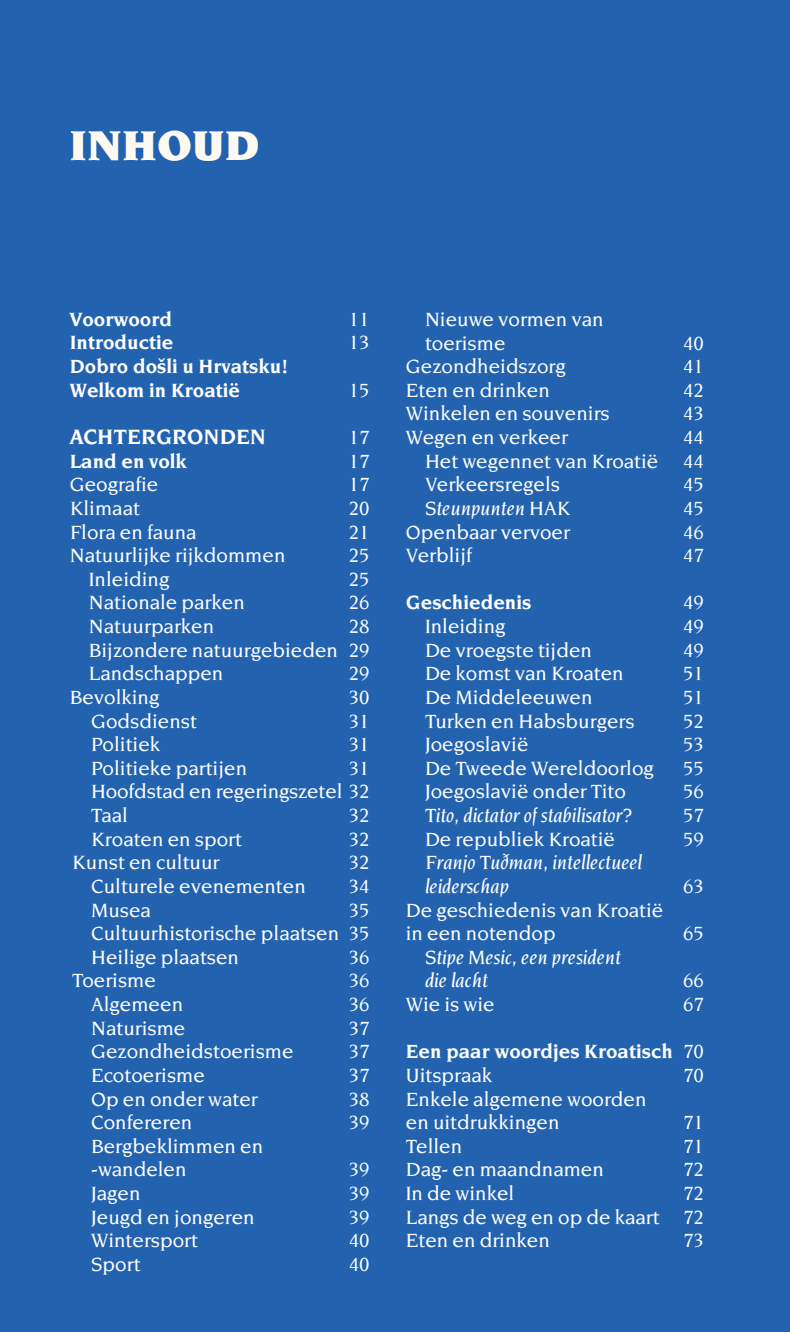
<style>
.page{position:relative;width:790px;height:1332px;background:#2262af}
.page>*{position:absolute;margin:0;border:0;box-sizing:border-box;transform-origin:0 0}
.t1{font:900 45px "Novarese";color:#fefaf2}
.t2{font:700 22.5px "Novarese";color:#fff}
.t3{font:500 20.7px/23.6px "Novarese";color:#fff;text-align:justify}
.t4{font:italic 500 20.7px/23.6px "Novarese";color:#fff}
.t5{font:700 20.7px/23.6px "Novarese";color:#fff}
.s1{font-family:"Novarese Dia"}
.s2{font-weight:500}
</style>
<div class="page">
<h1 class="t1" style="left:70px;top:120px;width:192px">INHOUD</h1>
<p class="t5" style="left:70px;top:307px;width:104px">Voorwoord</p>
<p class="t3" style="left:349px;top:307px;width:22px">11</p>
<p class="t5" style="left:70px;top:331px;width:105px">Introductie</p>
<p class="t3" style="left:349px;top:331px;width:22px">13</p>
<p class="t5" style="left:70px;top:354px;width:220px">Dobro do<span class="s1">æ</span>li u Hrvatsku!<br>Welkom in Kroatië</p>
<p class="t3" style="left:349px;top:378px;width:22px">15</p>
<p class="t2" style="left:70px;top:424px;width:198px">ACHTERGRONDEN</p>
<p class="t3" style="left:349px;top:425px;width:22px">17</p>
<p class="t5" style="left:70px;top:449px;width:119px">Land en volk</p>
<p class="t3" style="left:349px;top:449px;width:22px">17</p>
<p class="t3" style="left:70px;top:473px;width:90px">Geografie</p>
<p class="t3" style="left:349px;top:473px;width:22px">17</p>
<p class="t3" style="left:70px;top:496px;width:72px">Klimaat</p>
<p class="t3" style="left:349px;top:496px;width:22px">20</p>
<p class="t3" style="left:70px;top:520px;width:128px">Flora en fauna</p>
<p class="t3" style="left:349px;top:520px;width:22px">21</p>
<p class="t3" style="left:70px;top:543px;width:217px">Natuurlijke rijkdommen</p>
<p class="t3" style="left:349px;top:543px;width:22px">25</p>
<p class="t3" style="left:89px;top:567px;width:82px">Inleiding</p>
<p class="t3" style="left:349px;top:567px;width:22px">25</p>
<p class="t3" style="left:89px;top:591px;width:157px">Nationale parken</p>
<p class="t3" style="left:349px;top:591px;width:22px">26</p>
<p class="t3" style="left:89px;top:614px;width:127px">Natuurparken</p>
<p class="t3" style="left:89px;top:614px;width:282px;text-indent:260px">28<br>Bijzondere natuurgebieden 29<br>Landschappen</p>
<p class="t3" style="left:349px;top:662px;width:22px">29</p>
<p class="t3" style="left:70px;top:685px;width:91px">Bevolking</p>
<p class="t3" style="left:349px;top:685px;width:22px">30</p>
<p class="t3" style="left:91px;top:709px;width:107px">Godsdienst</p>
<p class="t3" style="left:349px;top:709px;width:22px">31</p>
<p class="t3" style="left:91px;top:732px;width:71px">Politiek</p>
<p class="t3" style="left:349px;top:732px;width:22px">31</p>
<p class="t3" style="left:91px;top:756px;width:157px">Politieke partijen</p>
<p class="t3" style="left:91px;top:756px;width:280px;text-indent:258px">31<br>Hoofdstad en regeringszetel 32<br>Taal</p>
<p class="t3" style="left:349px;top:803px;width:22px">32</p>
<p class="t3" style="left:91px;top:827px;width:152px">Kroaten en sport</p>
<p class="t3" style="left:349px;top:827px;width:22px">32</p>
<p class="t3" style="left:72px;top:851px;width:149px">Kunst en cultuur</p>
<p class="t3" style="left:349px;top:851px;width:22px">32</p>
<p class="t3" style="left:91px;top:874px;width:216px">Culturele evenementen</p>
<p class="t3" style="left:349px;top:874px;width:22px">34</p>
<p class="t3" style="left:91px;top:898px;width:61px">Musea</p>
<p class="t3" style="left:91px;top:898px;width:280px;text-indent:258px">35<br>Cultuurhistorische plaatsen 35<br>Heilige plaatsen</p>
<p class="t3" style="left:349px;top:945px;width:22px">36</p>
<p class="t3" style="left:72px;top:969px;width:85px">Toerisme</p>
<p class="t3" style="left:349px;top:969px;width:22px">36</p>
<p class="t3" style="left:91px;top:992px;width:94px">Algemeen</p>
<p class="t3" style="left:349px;top:992px;width:22px">36</p>
<p class="t3" style="left:91px;top:1016px;width:96px">Naturisme</p>
<p class="t3" style="left:349px;top:1016px;width:22px">37</p>
<p class="t3" style="left:91px;top:1039px;width:204px">Gezondheidstoerisme</p>
<p class="t3" style="left:349px;top:1040px;width:22px">37</p>
<p class="t3" style="left:91px;top:1063px;width:115px">Ecotoerisme</p>
<p class="t3" style="left:349px;top:1063px;width:22px">37</p>
<p class="t3" style="left:91px;top:1087px;width:168px">Op en onder water</p>
<p class="t3" style="left:349px;top:1087px;width:22px">38</p>
<p class="t3" style="left:91px;top:1110px;width:103px">Confereren</p>
<p class="t3" style="left:349px;top:1110px;width:22px">39</p>
<p class="t3" style="left:91px;top:1134px;width:174px">Bergbeklimmen en -wandelen</p>
<p class="t3" style="left:349px;top:1158px;width:22px">39</p>
<p class="t3" style="left:91px;top:1181px;width:51px">Jagen</p>
<p class="t3" style="left:349px;top:1181px;width:22px">39</p>
<p class="t3" style="left:91px;top:1205px;width:165px">Jeugd en jongeren</p>
<p class="t3" style="left:349px;top:1205px;width:22px">39</p>
<p class="t3" style="left:91px;top:1229px;width:108px">Wintersport</p>
<p class="t3" style="left:349px;top:1229px;width:22px">40</p>
<p class="t3" style="left:91px;top:1252px;width:51px">Sport</p>
<p class="t3" style="left:349px;top:1252px;width:22px">40</p>
<p class="t3" style="left:425px;top:307px;width:180px">Nieuwe vormen van toerisme</p>
<p class="t3" style="left:683px;top:331px;width:22px">40</p>
<p class="t3" style="left:406px;top:354px;width:161px">Gezondheidszorg</p>
<p class="t3" style="left:683px;top:354px;width:22px">41</p>
<p class="t3" style="left:406px;top:378px;width:146px">Eten en drinken</p>
<p class="t3" style="left:683px;top:378px;width:22px">42</p>
<p class="t3" style="left:406px;top:402px;width:205px">Winkelen en souvenirs</p>
<p class="t3" style="left:683px;top:402px;width:22px">43</p>
<p class="t3" style="left:406px;top:425px;width:164px">Wegen en verkeer</p>
<p class="t3" style="left:425px;top:425px;width:280px;text-indent:258px">44<br>Het wegennet van Kroatië 44<br>Verkeersregels</p>
<p class="t3" style="left:683px;top:473px;width:22px">45</p>
<p class="t4" style="left:425px;top:496px;width:147px">Steunpunten HAK</p>
<p class="t4" style="left:683px;top:496px;width:22px">45</p>
<p class="t3" style="left:406px;top:520px;width:166px">Openbaar vervoer</p>
<p class="t3" style="left:683px;top:520px;width:22px">46</p>
<p class="t3" style="left:406px;top:543px;width:67px">Verblijf</p>
<p class="t3" style="left:683px;top:543px;width:22px">47</p>
<p class="t5" style="left:406px;top:591px;width:127px">Geschiedenis</p>
<p class="t3" style="left:683px;top:591px;width:22px">49</p>
<p class="t3" style="left:425px;top:614px;width:82px">Inleiding</p>
<p class="t3" style="left:683px;top:614px;width:22px">49</p>
<p class="t3" style="left:425px;top:638px;width:169px">De vroegste tijden</p>
<p class="t3" style="left:683px;top:638px;width:22px">49</p>
<p class="t3" style="left:425px;top:662px;width:200px">De komst van Kroaten</p>
<p class="t3" style="left:683px;top:662px;width:22px">51</p>
<p class="t3" style="left:425px;top:685px;width:169px">De Middeleeuwen</p>
<p class="t3" style="left:683px;top:685px;width:22px">51</p>
<p class="t3" style="left:425px;top:709px;width:211px">Turken en Habsburgers</p>
<p class="t3" style="left:683px;top:709px;width:22px">52</p>
<p class="t3" style="left:425px;top:732px;width:105px">Joegoslavië</p>
<p class="t3" style="left:683px;top:732px;width:22px">53</p>
<p class="t3" style="left:425px;top:756px;width:230px">De Tweede Wereldoorlog</p>
<p class="t3" style="left:683px;top:756px;width:22px">55</p>
<p class="t3" style="left:425px;top:780px;width:202px">Joegoslavië onder Tito</p>
<p class="t3" style="left:683px;top:780px;width:22px">56</p>
<p class="t4" style="left:425px;top:803px;width:209px">Tito, dictator of stabilisator?</p>
<p class="t4" style="left:683px;top:803px;width:22px">57</p>
<p class="t3" style="left:425px;top:827px;width:192px">De republiek Kroatië</p>
<p class="t3" style="left:683px;top:827px;width:22px">59</p>
<p class="t4" style="left:425px;top:851px;width:218px">Franjo Tu<span class="s1">é</span>man, intellectueel leiderschap</p>
<p class="t4" style="left:683px;top:874px;width:22px">63</p>
<p class="t3" style="left:406px;top:898px;width:259px">De geschiedenis van Kroatië in een notendop</p>
<p class="t4" style="left:425px;top:945px;width:197px">Stipe Mesic, een president die lacht</p>
<p class="t3" style="left:683px;top:921px;width:22px">65</p>
<p class="t4" style="left:683px;top:969px;width:22px">66</p>
<p class="t3" style="left:406px;top:992px;width:90px">Wie is wie</p>
<p class="t3" style="left:683px;top:992px;width:22px">67</p>
<p class="t5" style="left:406px;top:1039px;width:299px">Een paar woordjes Kroatisch <span class="s2">70<br>Uitspraak</span></p>
<p class="t3" style="left:683px;top:1063px;width:22px">70</p>
<p class="t3" style="left:406px;top:1087px;width:242px">Enkele algemene woorden en uitdrukkingen</p>
<p class="t3" style="left:683px;top:1110px;width:22px">71</p>
<p class="t3" style="left:406px;top:1134px;width:58px">Tellen</p>
<p class="t3" style="left:683px;top:1134px;width:22px">71</p>
<p class="t3" style="left:406px;top:1158px;width:200px">Dag- en maandnamen</p>
<p class="t3" style="left:683px;top:1158px;width:22px">72</p>
<p class="t3" style="left:406px;top:1181px;width:110px">In de winkel</p>
<p class="t3" style="left:406px;top:1181px;width:299px;text-indent:277px">72<br>Langs de weg en op de kaart 72<br>Eten en drinken</p>
<p class="t3" style="left:683px;top:1229px;width:22px">73</p>
</div>
